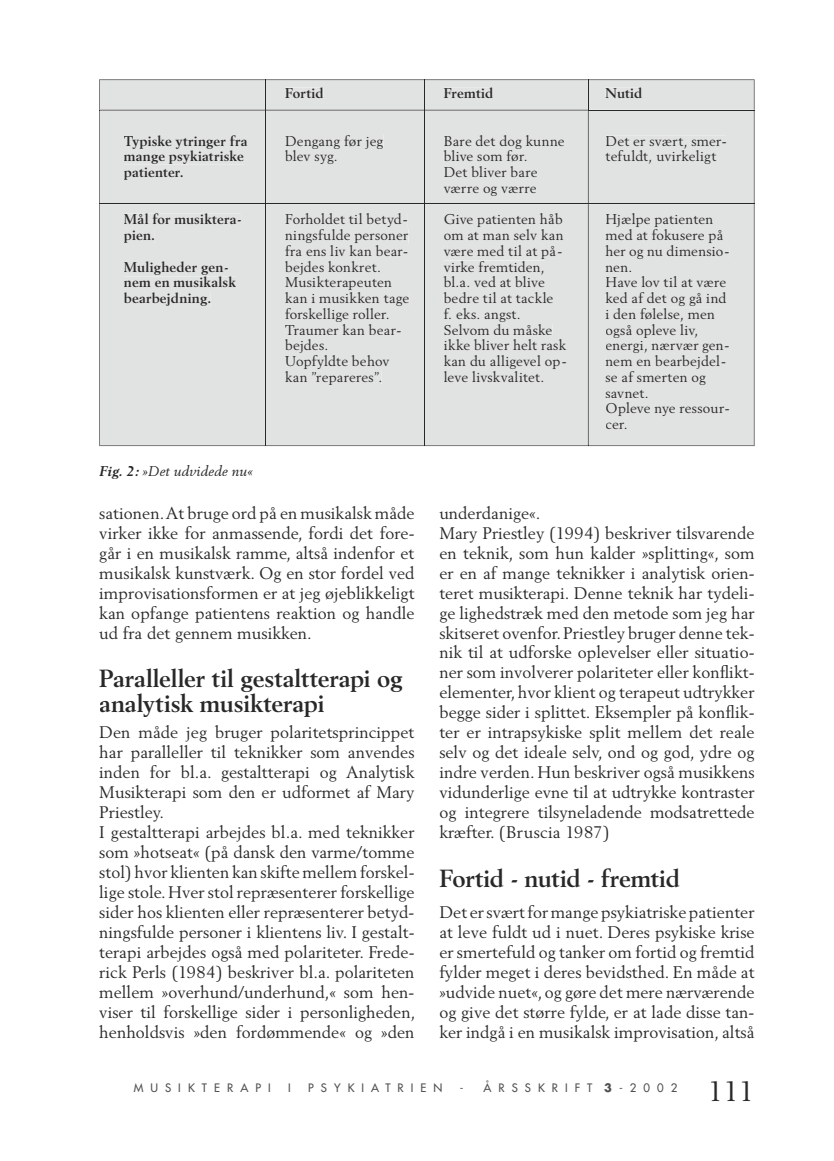
<style>
.page{position:relative;width:834px;height:1161px;background:#fff}
.page>*{position:absolute;margin:0;border:0;box-sizing:border-box;transform-origin:0 0}
.t1{font:28px "Berling";color:#292828}
.t2{font:700 24.5px/24.5px "Berling";letter-spacing:-.005em;color:#292828}
.t3{font:16.62px/19.9px "Berling";letter-spacing:.005em;color:#292828;text-align:justify}
.t4{font:14px/15.8px "Berling";letter-spacing:.015em;color:#292828}
.t5{font:700 14px/15.8px "Berling";letter-spacing:.015em;color:#292828}
.t6{font:italic 14px "Berling";letter-spacing:.02em;color:#292828}
.t7{font:11.38px "Futura";letter-spacing:.62em;color:#4e4f51}
.s1{font-weight:700}
</style>
<div class="page">
<div style="left:100px;top:80px;width:654px;height:366px;background:#e1e2e2"></div>
<div style="left:124px;top:135px;width:123px;height:13px;background:#e1e2e2"></div>
<div style="left:124px;top:151px;width:120px;height:13px;background:#e1e2e2"></div>
<div style="left:124px;top:168px;width:59px;height:12px;background:#e1e2e2"></div>
<div style="left:124px;top:214px;width:117px;height:11px;background:#e1e2e2"></div>
<div style="left:124px;top:231px;width:30px;height:12px;background:#e1e2e2"></div>
<div style="left:124px;top:261px;width:104px;height:13px;background:#e1e2e2"></div>
<div style="left:124px;top:277px;width:112px;height:11px;background:#e1e2e2"></div>
<div style="left:124px;top:292px;width:86px;height:14px;background:#e1e2e2"></div>
<hr style="left:588px;top:110px;width:165px;height:1px;background:#292828">
<hr style="left:424px;top:110px;width:163px;height:1px;background:#292828">
<hr style="left:266px;top:110px;width:158px;height:1px;background:#292828">
<hr style="left:100px;top:110px;width:165px;height:1px;background:#292828">
<hr style="left:587px;top:80px;width:1px;height:30px;background:#292828">
<hr style="left:587px;top:110px;width:1px;height:93px;background:#292828">
<hr style="left:587px;top:204px;width:1px;height:241px;background:#292828">
<div style="left:285px;top:88px;width:38px;height:11px;background:#e1e2e2"></div>
<div style="left:285px;top:135px;width:98px;height:14px;background:#e1e2e2"></div>
<div style="left:285px;top:150px;width:51px;height:14px;background:#e1e2e2"></div>
<div style="left:285px;top:213px;width:122px;height:14px;background:#e1e2e2"></div>
<div style="left:285px;top:229px;width:123px;height:14px;background:#e1e2e2"></div>
<div style="left:285px;top:245px;width:122px;height:11px;background:#e1e2e2"></div>
<div style="left:285px;top:261px;width:94px;height:14px;background:#e1e2e2"></div>
<div style="left:285px;top:276px;width:107px;height:14px;background:#e1e2e2"></div>
<div style="left:285px;top:292px;width:124px;height:14px;background:#e1e2e2"></div>
<div style="left:285px;top:308px;width:103px;height:14px;background:#e1e2e2"></div>
<div style="left:285px;top:324px;width:116px;height:11px;background:#e1e2e2"></div>
<div style="left:285px;top:339px;width:42px;height:14px;background:#e1e2e2"></div>
<div style="left:285px;top:355px;width:104px;height:14px;background:#e1e2e2"></div>
<div style="left:285px;top:371px;width:96px;height:14px;background:#e1e2e2"></div>
<div style="left:444px;top:88px;width:49px;height:11px;background:#e1e2e2"></div>
<div style="left:444px;top:135px;width:120px;height:14px;background:#e1e2e2"></div>
<div style="left:443px;top:150px;width:96px;height:12px;background:#e1e2e2"></div>
<div style="left:444px;top:166px;width:93px;height:11px;background:#e1e2e2"></div>
<div style="left:444px;top:187px;width:92px;height:9px;background:#e1e2e2"></div>
<div style="left:444px;top:213px;width:118px;height:14px;background:#e1e2e2"></div>
<div style="left:444px;top:229px;width:119px;height:11px;background:#e1e2e2"></div>
<div style="left:444px;top:245px;width:117px;height:14px;background:#e1e2e2"></div>
<div style="left:444px;top:261px;width:100px;height:13px;background:#e1e2e2"></div>
<div style="left:443px;top:276px;width:101px;height:12px;background:#e1e2e2"></div>
<div style="left:443px;top:292px;width:110px;height:11px;background:#e1e2e2"></div>
<div style="left:444px;top:308px;width:75px;height:14px;background:#e1e2e2"></div>
<div style="left:444px;top:324px;width:108px;height:11px;background:#e1e2e2"></div>
<div style="left:444px;top:339px;width:122px;height:12px;background:#e1e2e2"></div>
<div style="left:444px;top:355px;width:122px;height:14px;background:#e1e2e2"></div>
<div style="left:444px;top:371px;width:99px;height:11px;background:#e1e2e2"></div>
<div style="left:605px;top:88px;width:37px;height:11px;background:#e1e2e2"></div>
<div style="left:606px;top:136px;width:120px;height:12px;background:#e1e2e2"></div>
<div style="left:605px;top:150px;width:111px;height:14px;background:#e1e2e2"></div>
<div style="left:606px;top:213px;width:107px;height:14px;background:#e1e2e2"></div>
<div style="left:605px;top:229px;width:118px;height:14px;background:#e1e2e2"></div>
<div style="left:605px;top:245px;width:124px;height:14px;background:#e1e2e2"></div>
<div style="left:605px;top:265px;width:26px;height:7px;background:#e1e2e2"></div>
<div style="left:606px;top:276px;width:120px;height:12px;background:#e1e2e2"></div>
<div style="left:605px;top:292px;width:121px;height:14px;background:#e1e2e2"></div>
<div style="left:605px;top:308px;width:109px;height:14px;background:#e1e2e2"></div>
<div style="left:606px;top:324px;width:92px;height:14px;background:#e1e2e2"></div>
<div style="left:606px;top:341px;width:123px;height:12px;background:#e1e2e2"></div>
<div style="left:605px;top:355px;width:120px;height:14px;background:#e1e2e2"></div>
<div style="left:606px;top:371px;width:99px;height:14px;background:#e1e2e2"></div>
<div style="left:606px;top:389px;width:41px;height:9px;background:#e1e2e2"></div>
<div style="left:606px;top:402px;width:123px;height:14px;background:#e1e2e2"></div>
<div style="left:606px;top:423px;width:20px;height:6px;background:#e1e2e2"></div>
<hr style="left:424px;top:80px;width:1px;height:30px;background:#292828">
<hr style="left:424px;top:110px;width:1px;height:93px;background:#292828">
<hr style="left:424px;top:204px;width:1px;height:241px;background:#292828">
<hr style="left:265px;top:80px;width:1px;height:30px;background:#292828">
<hr style="left:265px;top:110px;width:1px;height:93px;background:#292828">
<hr style="left:265px;top:204px;width:1px;height:241px;background:#292828">
<hr style="left:588px;top:203px;width:165px;height:1px;background:#292828">
<hr style="left:424px;top:203px;width:163px;height:1px;background:#292828">
<hr style="left:266px;top:203px;width:158px;height:1px;background:#292828">
<hr style="left:100px;top:203px;width:165px;height:1px;background:#292828">
<p class="t5" style="left:124px;top:133px;width:125px">Typiske ytringer fra mange psykiatriske patienter.</p>
<p class="t5" style="left:124px;top:212px;width:119px">Mål for musiktera&shy;pien.</p>
<p class="t5" style="left:124px;top:259px;width:113px">Muligheder gen&shy;nem en musikalsk bearbejdning.</p>
<p class="t6" style="left:99px;top:462px;width:155px"><span class="s1">Fig. 2:</span> »Det udvidede nu«</p>
<p class="t5" style="left:285px;top:86px;width:40px">Fortid</p>
<p class="t4" style="left:285px;top:133px;width:100px">Dengang før jeg blev syg.</p>
<p class="t4" style="left:285px;top:211px;width:125px">Forholdet til betyd&shy;ningsfulde personer fra ens liv kan bear&shy;bejdes konkret.<br>Musikterapeuten kan i musikken tage forskellige roller.<br>Traumer kan bear&shy;bejdes.<br>Uopfyldte behov kan ”repareres”.</p>
<p class="t3" style="left:99px;top:503px;width:317px">sationen. At bruge ord på en musikalsk måde virker ikke for anmassende, fordi det fore&shy;går i en musikalsk ramme, altså indenfor et musikalsk kunstværk. Og en stor fordel ved improvisationsformen er at jeg øjeblikkeligt kan opfange patientens reaktion og handle ud fra det gennem musikken.</p>
<h2 class="t2" style="left:99px;top:666px;width:305px">Paralleller til gestaltterapi og analytisk musikterapi</h2>
<p class="t3" style="left:99px;top:722px;width:317px;text-align:left">Den måde jeg bruger polaritetsprincippet har paralleller til teknikker som anvendes in den for bl.a. gestaltterapi og Analytisk Musikterapi som den er udformet af Mary Priestley.<br>I gestaltterapi arbejdes bl.a. med teknikker som »hotseat« (på dansk den varme/tomme stol) hvor klienten kan skifte mellem forskel&shy;lige stole. Hver stol repræsenterer forskellige sider hos klienten eller repræsenterer betyd&shy;ningsfulde personer i klientens liv. I gestalt&shy;terapi arbejdes også med polariteter. Frede&shy;rick Perls (1984) beskriver bl.a. polariteten mellem »overhund/underhund,« som hen&shy;viser til forskellige sider i personligheden, henholdsvis »den fordømmende« og »den</p>
<p class="t5" style="left:443px;top:86px;width:51px">Fremtid</p>
<p class="t4" style="left:443px;top:133px;width:122px">Bare det dog kunne blive som før.<br>Det bliver bare værre og værre</p>
<p class="t4" style="left:443px;top:211px;width:124px">Give patienten håb om at man selv kan være med til at på&shy;virke fremtiden, bl.a. ved at blive bedre til at tackle<br>f. eks. angst.<br>Selvom du måske ikke bliver helt rask kan du alligevel op&shy;leve livskvalitet.</p>
<p class="t5" style="left:605px;top:86px;width:38px">Nutid</p>
<p class="t4" style="left:605px;top:133px;width:123px">Det er svært, smer&shy;tefuldt, uvirkeligt</p>
<p class="t4" style="left:605px;top:211px;width:126px">Hjælpe patienten med at fokusere på her og nu dimensio&shy;nen.<br>Have lov til at være ked af det og gå ind i den følelse, men også opleve liv, energi, nærvær gen&shy;nem en bearbejdel&shy;se af smerten og<br>sav net.<br>Opleve nye ressour&shy;cer.</p>
<p class="t3" style="left:439px;top:503px;width:317px;text-align:left">underdanige«.<br>Mary Priestley (1994) beskriver tilsvarende en teknik, som hun kalder »splitting«, som er en af mange teknikker i analytisk orien&shy;teret musikterapi. Denne teknik har tydeli&shy;ge lighedstræk med den metode som jeg har skitseret ovenfor. Priestley bruger denne tek&shy;nik til at udforske oplevelser eller situatio&shy;ner som involverer polariteter eller konflikt&shy;elementer, hvor klient og terapeut udtryk ker begge sider i splittet. Eksempler på konflik&shy;ter er intrapsykiske split mellem det reale selv og det ideale selv, ond og god, ydre og indre verden. Hun beskriver også musikkens vidunderlige evne til at udtrykke kontraster og integrere tilsyneladende modsatrettede kræfter. (Bruscia 1987)</p>
<h2 class="t2" style="left:439px;top:866px;width:242px">Fortid - nutid - fremtid</h2>
<p class="t3" style="left:439px;top:902px;width:317px">Det er svært for mange psykiatriske patienter at leve fuldt ud i nuet. Deres psykiske krise er smertefuld og tanker om fortid og fremtid fylder meget i deres bevidsthed. En måde at »udvide nuet«, og gøre det mere nærværende og give det større fylde, er at lade disse tan&shy;ker indgå i en musikalsk improvisation, altså</p>
<p class="t7" style="left:134px;top:1080px;width:138px">MUSIKTERAPI</p>
<p class="t7" style="left:288px;top:1080px;width:4px">I</p>
<p class="t7" style="left:308px;top:1080px;width:136px">PSYKIATRIEN</p>
<p class="t7" style="left:460px;top:1080px;width:219px">- ÅRSSKRIFT <span class="s1">3</span>-2002</p>
<h1 class="t1" style="left:707px;top:1074px;width:48px">111</h1>
</div>
